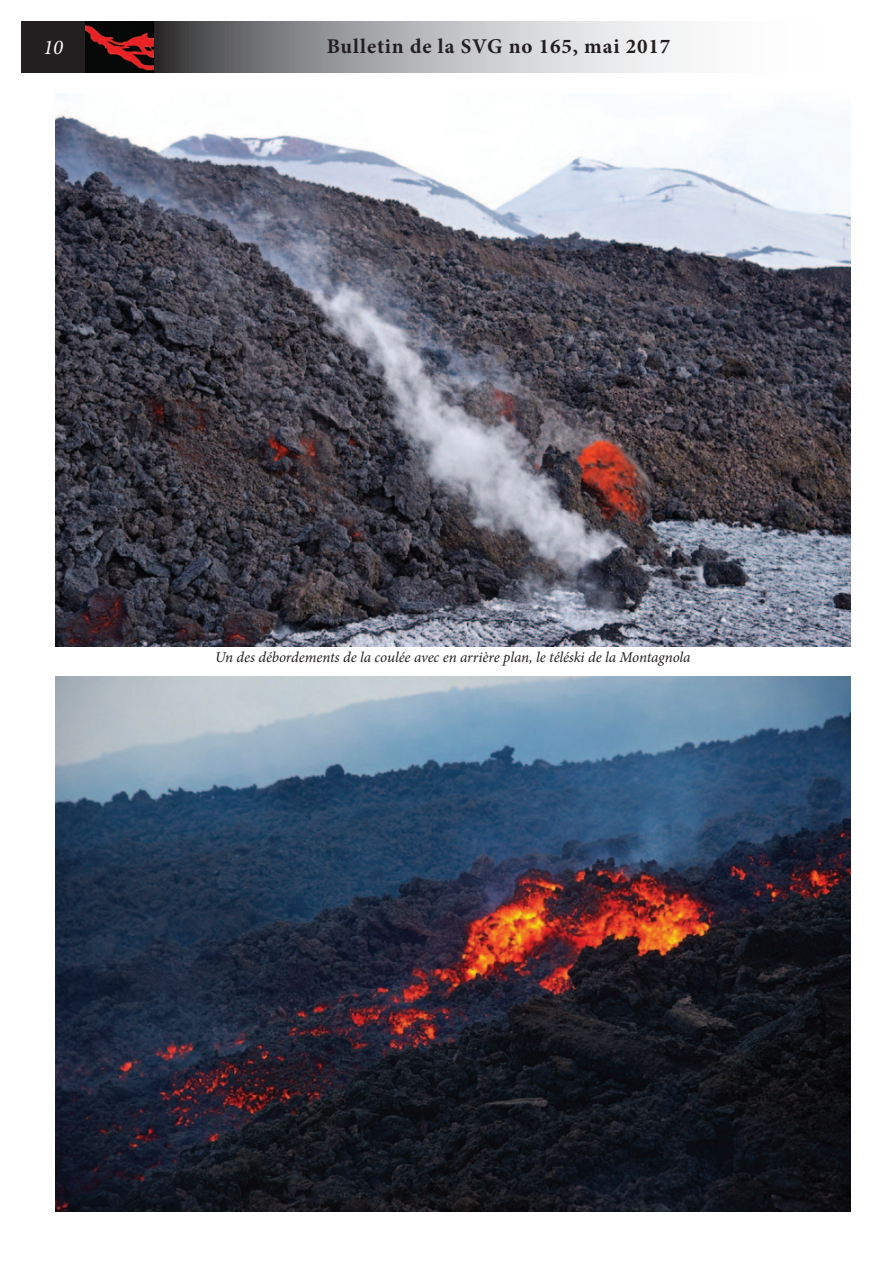
<style>
.page{position:relative;width:893px;height:1263px;background:#fff}
.page>*{position:absolute;margin:0;border:0;box-sizing:border-box;transform-origin:0 0}
.t1{font:700 21px "Minion Pro";letter-spacing:.04em;color:#231f20}
.t2{font:italic 21px "Minion Pro";color:#fff}
.t3{font:italic 15px "Minion Pro";letter-spacing:-.005em;color:#231f20}
</style>
<div class="page">
<img style="left:55px;top:94px;width:795px;height:552px">
<img style="left:55px;top:676px;width:795px;height:536px">
<svg style="left:21px;top:21px;width:661px;height:51px;background:#9b9b9d"></svg>
<img style="left:85px;top:21px;width:68px;height:51px">
<h1 class="t2" style="left:43px;top:33px;width:22px">10</h1>
<h1 class="t1" style="left:327px;top:32px;width:345px">Bulletin de la SVG no 165, mai 2017</h1>
<p class="t3" style="left:215px;top:646px;width:477px">Un des débordements de la coulée avec en arrière plan, le téléski de la Montagnola</p>
</div>
